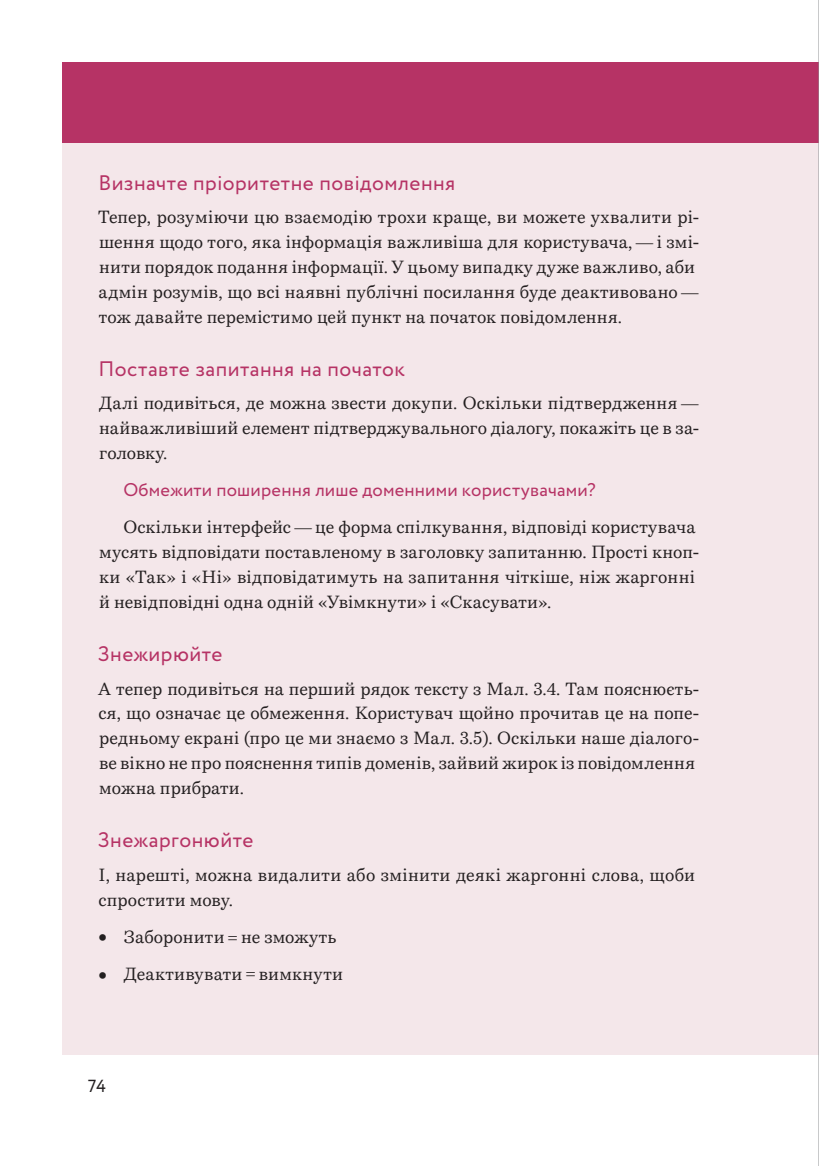
<style>
.page{position:relative;width:819px;height:1166px;background:#fff}
.page>*{position:absolute;margin:0;border:0;box-sizing:border-box;transform-origin:0 0}
.Sub-Header{font:21px "Circe";letter-spacing:.025em;color:#b63365}
.Insert-Color{font:18.38px "Circe";letter-spacing:.01em;color:#b63365}
.First{font:17.5px/24.8px "Bressay";letter-spacing:.01em;color:#231f20}
.Main{font:17.5px/24.8px "Bressay";letter-spacing:.015em;color:#231f20}
.t1{font:17.5px "Circe";color:#231f20}
.s1{font-weight:700;font-size:26.25px}
</style>
<div class="page">
<div style="left:62px;top:130px;width:756px;height:924px;background:#f4e7ea"></div>
<div style="left:62px;top:62px;width:756px;height:81px;background:#b63365"></div>
<hr style="left:818px;top:0;width:1px;height:1166px;background:#939598">
<p class="Sub-Header" style="left:99px;top:168px;width:358px">Визначте пріоритетне повідомлення</p>
<p class="First" style="left:98px;top:205px;width:602px">Тепер, розуміючи цю взаємодію трохи краще, ви можете ухвалити рі&shy;шення щодо того, яка інформація важливіша для користувача, — і змі&shy;нити порядок подання інформації. У цьому випадку дуже важливо, аби адмін розумів, що всі наявні публічні посилання буде деактивовано — тож давайте перемістимо цей пункт на початок повідомлення.</p>
<p class="Sub-Header" style="left:99px;top:354px;width:308px">Поставте запитання на початок</p>
<p class="First" style="left:99px;top:391px;width:602px;text-align:justify">Далі подивіться, де можна звести докупи. Оскільки підтвердження — найважливіший елемент підтверджувального діалогу, покажіть це в за&shy;головку.</p>
<p class="Insert-Color" style="left:123px;top:478px;width:474px">Обмежити поширення лише доменними користувачами?</p>
<p class="Main" style="left:99px;top:515px;width:600px;text-indent:24px">Оскільки інтерфейс — це форма спілкування, відповіді користувача мусять відповідати поставленому в заголовку запитанню. Прості кноп&shy;ки «Так» і «Ні» відповідатимуть на запитання чіткіше, ніж жаргонні й невідповідні одна одній «Увімкнути» і «Скасувати».</p>
<p class="Sub-Header" style="left:98px;top:640px;width:126px">Знежирюйте</p>
<p class="First" style="left:98px;top:676px;width:602px">А тепер подивіться на перший рядок тексту з Мал. 3.4. Там пояснюєть&shy;ся, що означає це обмеження. Користувач щойно прочитав це на попе&shy;редньому екрані (про це ми знаємо з Мал. 3.5). Оскільки наше діалого&shy;ве вікно не про пояснення типів доменів, зайвий жирок із повідомлення можна прибрати.</p>
<p class="Sub-Header" style="left:98px;top:826px;width:157px">Знежаргонюйте</p>
<p class="First" style="left:98px;top:862px;width:598px">І, нарешті, можна видалити або змінити деякі жаргонні слова, щоби спростити мову.</p>
<p class="First" style="left:98px;top:924px;width:240px"><span class="s1">•</span> Заборонити = не зможуть</p>
<p class="First" style="left:98px;top:961px;width:247px"><span class="s1">•</span> Деактивувати = вимкнути</p>
<p class="t1" style="left:87px;top:1074px;width:21px">74</p>
</div>
